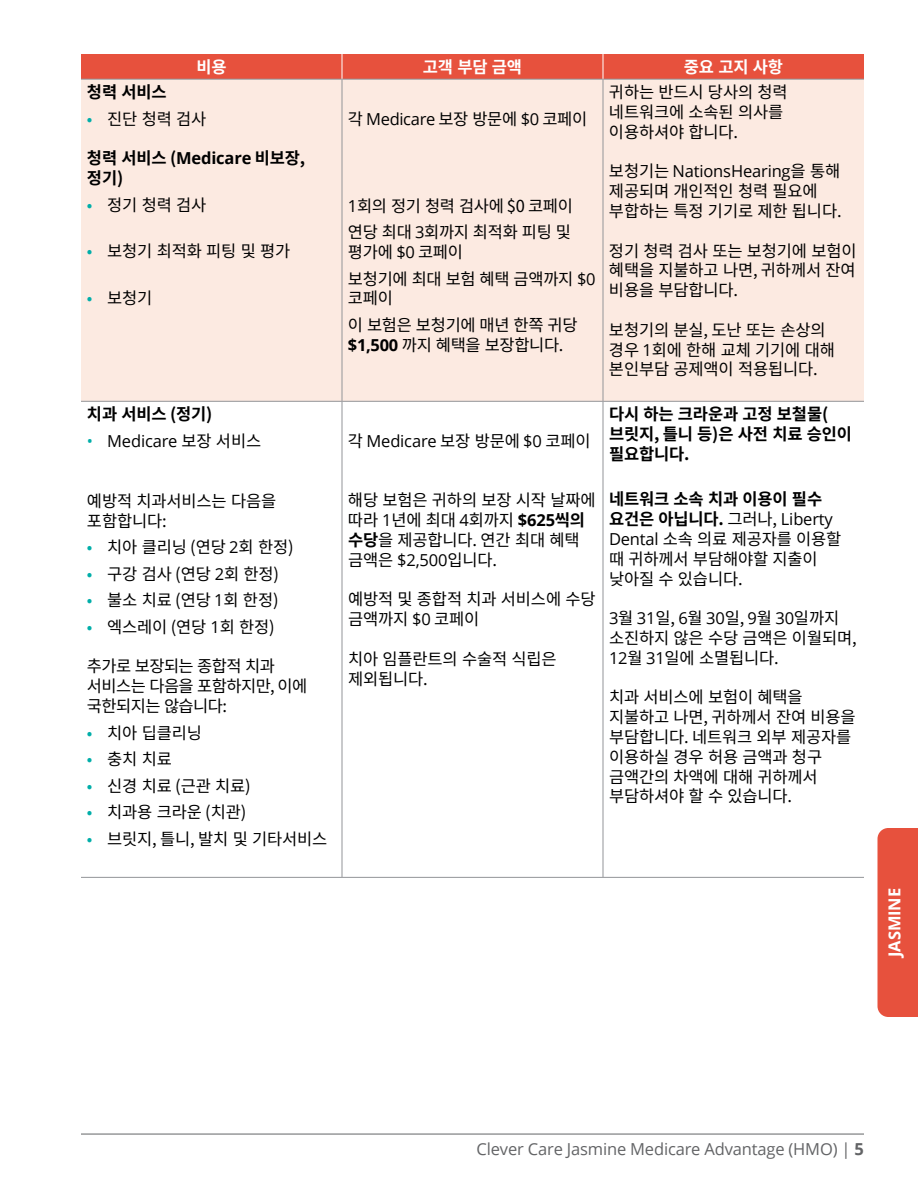
<style>
.page{position:relative;width:918px;height:1188px;background:#fff}
.page>*{position:absolute;margin:0;border:0;box-sizing:border-box;transform-origin:0 0}
.t1{font:16.5px/19.8px "Noto Sans CJ Kkr";letter-spacing:-.01em;color:#000}
.t2{font:16.5px "Open Sans";letter-spacing:-.01em;color:#000}
.t3{font:700 16.5px/19.8px "Noto Sans CJ Kkr";letter-spacing:-.01em;color:#000}
.t4{font:16.5px "Open Sans";letter-spacing:-.01em;color:#636466}
.t5{font:16.5px/19.8px "Noto Sans CJ Kkr";letter-spacing:-.035em;color:#000}
.t6{font:700 16.5px "Noto Sans CJ Kkr";letter-spacing:-.01em;color:#fff}
.t7{font:700 16.5px "Open Sans";letter-spacing:-.01em;color:#fff}
.s1{color:#00aea9}
.s2{font-family:"Open Sans"}
.s3{font-family:"Noto Sans CJ Kkr"}
.s4{font-family:"Open Sans";font-weight:700}
.s5{font-weight:700}
</style>
<div class="page">
<hr style="left:81px;top:1134px;width:783px;height:1px;background:#636466">
<div style="left:878px;top:828px;width:40px;height:189px;background:#e7513d"></div>
<div style="left:81px;top:80px;width:783px;height:321px;background:#fceae1"></div>
<hr style="left:342px;top:80px;width:1px;height:321px;background:#939598">
<hr style="left:603px;top:80px;width:1px;height:321px;background:#939598">
<hr style="left:81px;top:401px;width:261px;height:1px;background:#939598">
<hr style="left:342px;top:401px;width:261px;height:1px;background:#939598">
<hr style="left:342px;top:402px;width:1px;height:475px;background:#939598">
<hr style="left:603px;top:401px;width:261px;height:1px;background:#939598">
<hr style="left:603px;top:402px;width:1px;height:475px;background:#939598">
<hr style="left:81px;top:877px;width:261px;height:1px;background:#939598">
<hr style="left:342px;top:877px;width:261px;height:1px;background:#939598">
<hr style="left:603px;top:877px;width:261px;height:1px;background:#939598">
<hr style="left:81px;top:79px;width:261px;height:1px;background:#939598">
<hr style="left:342px;top:79px;width:261px;height:1px;background:#939598">
<hr style="left:603px;top:79px;width:261px;height:1px;background:#939598">
<div style="left:81px;top:54px;width:783px;height:25px;background:#e7513d"></div>
<p class="t6" style="left:196px;top:58px;width:32px">비용</p>
<p class="t6" style="left:423px;top:58px;width:101px">고객 부담 금액</p>
<p class="t6" style="left:684px;top:58px;width:101px">중요 고지 사항</p>
<p class="t3" style="left:87px;top:83px;width:81px">청력 서비스</p>
<p class="t1" style="left:87px;top:109px;width:121px"><span class="s1">•</span> 진단 청력 검사</p>
<p class="t3" style="left:87px;top:149px;width:220px">청력 서비스 (<span class="s2">Medicare</span> 비보장, 정기)</p>
<p class="t1" style="left:87px;top:195px;width:121px"><span class="s1">•</span> 정기 청력 검사</p>
<p class="t1" style="left:87px;top:242px;width:205px"><span class="s1">•</span> 보청기 최적화 피팅 및 평가</p>
<p class="t1" style="left:87px;top:288px;width:67px"><span class="s1">•</span> 보청기</p>
<p class="t3" style="left:87px;top:405px;width:127px">치과 서비스 (정기)</p>
<p class="t2" style="left:87px;top:430px;width:176px"><span class="s1">•</span> Medicare <span class="s3">보장 서비스</span></p>
<p class="t1" style="left:87px;top:491px;width:191px">예방적 치과서비스는 다음을 포함합니다:</p>
<p class="t1" style="left:87px;top:538px;width:208px"><span class="s1">•</span> 치아 클리닝 (연당 <span class="s2">2</span>회 한정)</p>
<p class="t1" style="left:87px;top:564px;width:194px"><span class="s1">•</span> 구강 검사 (연당 <span class="s2">2</span>회 한정)</p>
<p class="t1" style="left:87px;top:591px;width:193px"><span class="s1">•</span> 불소 치료 (연당 <span class="s2">1</span>회 한정)</p>
<p class="t1" style="left:87px;top:617px;width:189px"><span class="s1">•</span> 엑스레이 (연당 <span class="s2">1</span>회 한정)</p>
<p class="t5" style="left:87px;top:657px;width:222px">추가로 보장되는 종합적 치과 서비스는 다음을 포함하지만, 이에 국한되지는 않습니다:</p>
<p class="t1" style="left:87px;top:723px;width:116px"><span class="s1">•</span> 치아 딥클리닝</p>
<p class="t1" style="left:87px;top:750px;width:86px"><span class="s1">•</span> 충치 치료</p>
<p class="t1" style="left:87px;top:776px;width:165px"><span class="s1">•</span> 신경 치료 (근관 치료)</p>
<p class="t1" style="left:87px;top:803px;width:161px"><span class="s1">•</span> 치과용 크라운 (치관)</p>
<p class="t1" style="left:87px;top:829px;width:242px"><span class="s1">•</span> 브릿지, 틀니, 발치 및 기타서비스</p>
<p class="t2" style="left:348px;top:108px;width:241px"><span class="s3">각</span> Medicare <span class="s3">보장 방문에</span> $0 <span class="s3">코페이</span></p>
<p class="t1" style="left:348px;top:193px;width:226px;line-height:26.5px"><span class="s2">1</span>회의 정기 청력 검사에 $0 코페이 연당 최대 <span class="s2">3</span>회까지 최적화 피팅 및</p>
<p class="t1" style="left:348px;top:239px;width:249px;line-height:26.5px">평가에 <span class="s2">$0</span> 코페이<br>보청기에 최대 보험 혜택 금액까지 <span class="s2">$0</span></p>
<p class="t1" style="left:348px;top:285px;width:231px;line-height:26.5px">코페이<br>이 보험은 보청기에 매년 한쪽 귀당</p>
<p class="t1" style="left:348px;top:335px;width:217px"><span class="s4">$1,500</span> 까지 혜택을 보장합니다.</p>
<p class="t2" style="left:348px;top:430px;width:244px"><span class="s3">각</span> Medicare <span class="s3">보장 방문에</span> $0 <span class="s3">코페이</span></p>
<p class="t1" style="left:348px;top:491px;width:249px">해당 보험은 귀하의 보장 시작 날짜에 따라 <span class="s2">1</span>년에 최대 <span class="s2">4</span>회까지 <span class="s4">$625</span><span class="s5">씩의 수당</span>을 제공합니다. 연간 최대 혜택 금액은 <span class="s2">$2,500</span>입니다.</p>
<p class="t1" style="left:348px;top:590px;width:249px">예방적 및 종합적 치과 서비스에 수당 금액까지 <span class="s2">$0</span> 코페이</p>
<p class="t1" style="left:348px;top:649px;width:210px">치아 임플란트의 수술적 식립은 제외됩니다.</p>
<p class="t1" style="left:609px;top:83px;width:180px">귀하는 반드시 당사의 청력 네트워크에 소속된 의사를 이용하셔야 합니다.</p>
<p class="t2" style="left:609px;top:160px;width:233px"><span class="s3">보청기는</span> NationsHearing<span class="s3">을 통해</span></p>
<p class="t1" style="left:609px;top:182px;width:234px">제공되며 개인적인 청력 필요에 부합하는 특정 기기로 제한 됩니다.</p>
<p class="t1" style="left:609px;top:241px;width:249px;text-align:justify">정기 청력 검사 또는 보청기에 보험이 혜택을 지불하고 나면, 귀하께서 잔여 비용을 부담합니다.</p>
<p class="t1" style="left:609px;top:320px;width:227px">보청기의 분실, 도난 또는 손상의 경우 <span class="s2">1</span>회에 한해 교체 기기에 대해 본인부담 공제액이 적용됩니다.</p>
<p class="t3" style="left:609px;top:405px;width:245px">다시 하는 크라운과 고정 보철물( 브릿지, 틀니 등)은 사전 치료 승인이 필요합니다.</p>
<p class="t1" style="left:609px;top:490px;width:234px"><span class="s5">네트워크 소속 치과 이용이 필수 요건은 아닙니다.</span> 그러나, <span class="s2">Liberty<br>Dental</span> 소속 의료 제공자를 이용할 때 귀하께서 부담해야할 지출이 낮아질 수 있습니다.</p>
<p class="t1" style="left:609px;top:609px;width:249px"><span class="s2">3</span>월 <span class="s2">31</span>일, <span class="s2">6</span>월 <span class="s2">30</span>일, <span class="s2">9</span>월 <span class="s2">30</span>일까지 소진하지 않은 수당 금액은 이월되며,<br><span class="s2">12</span>월 <span class="s2">31</span>일에 소멸됩니다.</p>
<p class="t1" style="left:609px;top:688px;width:248px">치과 서비스에 보험이 혜택을 지불하고 나면, 귀하께서 잔여 비용을 부담합니다. 네트워크 외부 제공자를 이용하실 경우 허용 금액과 청구 금액간의 차액에 대해 귀하께서 부담하셔야 할 수 있습니다.</p>
<p class="t7" style="left:883px;top:957px;width:70px;rotate:-90deg">JASMINE</p>
<p class="t4" style="left:477px;top:1137px;width:389px">Clever Care Jasmine Medicare Advantage (HMO) | <span class="s5">5</span></p>
</div>
